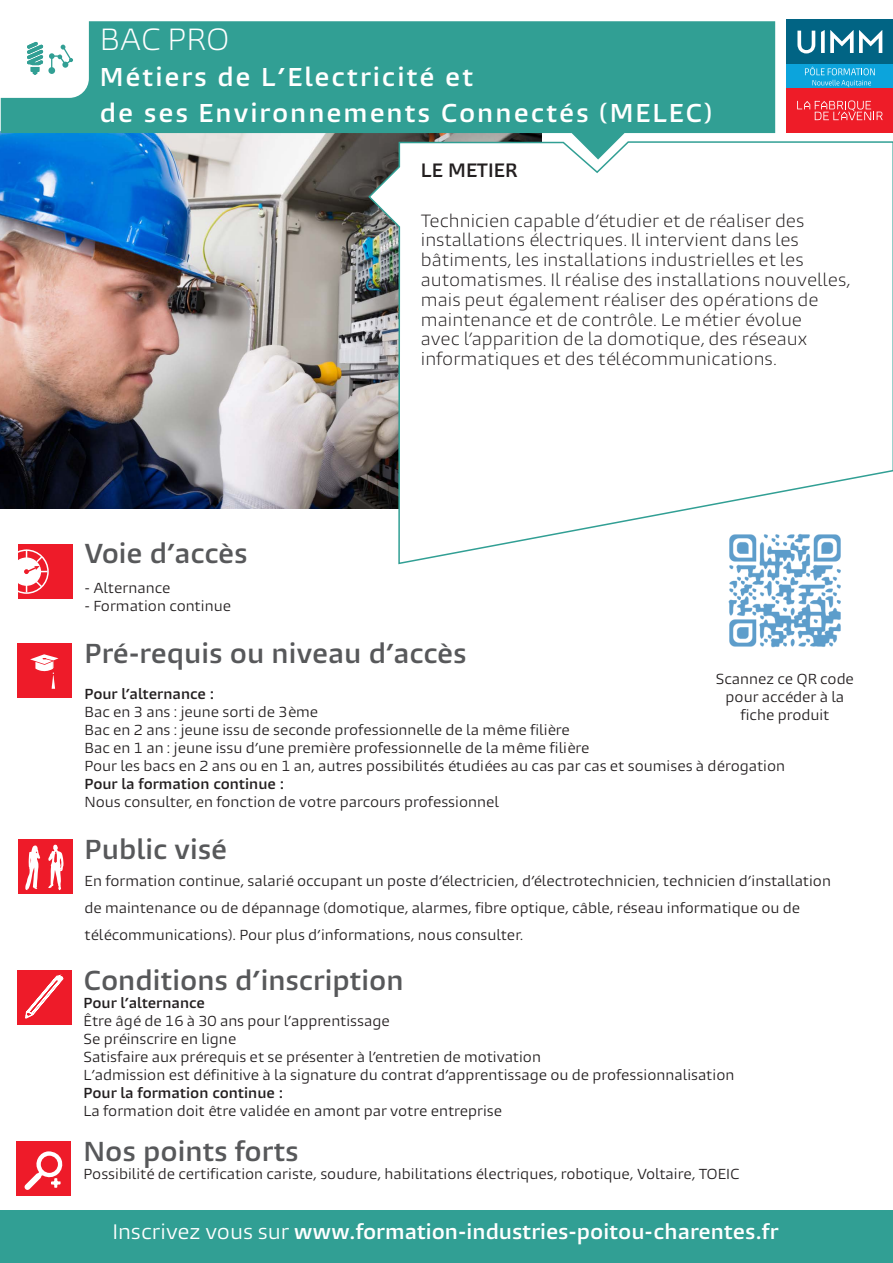
<style>
.page{position:relative;width:893px;height:1263px;background:#fff}
.page>*{position:absolute;margin:0;border:0;box-sizing:border-box;transform-origin:0 0}
.titre_qualif{font:300 28.5px "Burlingame Pro";color:#fff}
.titre_rubrique{font:600 25.5px "Burlingame Pro";color:#57585a}
.liste_puce_carrée_bl{font:600 25.5px "Burlingame Pro";color:#57585a}
.titre_qualif-2{font:600 24px "Burlingame Pro";letter-spacing:.08em;color:#fff}
.Pied_de_page{font:600 19.5px "Burlingame Pro";color:#fff}
.titre_métier{font:600 18px "Burlingame Pro";color:#231f20}
.Paragraphe_metier{font:300 16.5px/19.8px "Burlingame Pro";color:#231f20}
.liste_puce_carrée_bl-2{font:13.5px/27px "Burlingame Pro";color:#231f20}
.liste_puce_carrée_bl-3{font:600 13.5px "Burlingame Pro";color:#231f20}
.Paragraphe_metier-2{font:13.5px "Burlingame Pro";color:#231f20}
.s1{font-weight:400}
</style>
<div class="page">
<img style="left:0;top:132px;width:367px;height:376px">
<svg style="left:1px;top:21px;width:774px;height:139px;background:#3ca09b"></svg>
<div style="left:18px;top:544px;width:54px;height:54px;background:#ee1b29"></div>
<svg style="left:18px;top:549px;width:31px;height:45px"></svg>
<div style="left:787px;top:19px;width:106px;height:45px;background:#016484"></div>
<svg style="left:797px;top:31px;width:18px;height:22px"></svg>
<svg style="left:821px;top:30px;width:61px;height:23px"></svg>
<div style="left:787px;top:88px;width:106px;height:45px;background:#ee1c28"></div>
<svg style="left:797px;top:100px;width:86px;height:20px"></svg>
<div style="left:787px;top:64px;width:106px;height:24px;background:#0ca4dc"></div>
<svg style="left:805px;top:67px;width:70px;height:20px"></svg>
<svg style="left:367px;top:141px;width:526px;height:424px"></svg>
<svg style="left:1px;top:21px;width:88px;height:77px"></svg>
<div style="left:0;top:1210px;width:893px;height:53px;background:#319f94"></div>
<div style="left:18px;top:840px;width:54px;height:54px;background:#ee1b29"></div>
<svg style="left:48px;top:845px;width:16px;height:45px"></svg>
<svg style="left:25px;top:845px;width:15px;height:45px"></svg>
<div style="left:17px;top:643px;width:54px;height:54px;background:#ee1b29"></div>
<svg style="left:30px;top:654px;width:28px;height:35px"></svg>
<div style="left:17px;top:971px;width:54px;height:54px;background:#ee1b29"></div>
<svg style="left:25px;top:975px;width:38px;height:44px"></svg>
<div style="left:16px;top:1142px;width:54px;height:54px;background:#ee1b29"></div>
<svg style="left:24px;top:1151px;width:39px;height:39px"></svg>
<img style="left:714px;top:519px;width:142px;height:129px">
<p class="titre_qualif" style="left:100px;top:22px;width:131px">BAC PRO</p>
<p class="titre_qualif-2" style="left:100px;top:62px;width:375px">Métiers de L’Electricité et</p>
<p class="titre_qualif-2" style="left:100px;top:98px;width:614px">de ses Environnements Connectés (MELEC)</p>
<p class="titre_rubrique" style="left:84px;top:538px;width:165px">Voie d’accès</p>
<p class="Paragraphe_metier-2" style="left:84px;top:580px;width:87px">- Alternance</p>
<p class="Paragraphe_metier-2" style="left:84px;top:598px;width:148px">- Formation continue</p>
<p class="titre_métier" style="left:421px;top:159px;width:98px">LE METIER</p>
<p class="Paragraphe_metier" style="left:421px;top:211px;width:431px">Technicien capable d’étudier et de réaliser des installations électriques. Il intervient dans les bâtiments, les installations industrielles et les automatismes. Il réalise des installations nouvelles, mais peut également réaliser des opérations de maintenance et de contrôle. Le métier évolue<br>avec l’apparition de la domotique, des réseaux informatiques et des télécommunications.</p>
<p class="titre_rubrique" style="left:84px;top:637px;width:384px">Pré-requis ou niveau d’accès</p>
<p class="liste_puce_carrée_bl-3" style="left:84px;top:685px;width:131px">Pour l’alternance :</p>
<p class="liste_puce_carrée_bl-2" style="left:84px;top:698px;width:235px">Bac en 3 ans : jeune sorti de 3ème</p>
<p class="liste_puce_carrée_bl-2" style="left:84px;top:716px;width:487px">Bac en 2 ans : jeune issu de seconde professionnelle de la même filière</p>
<p class="liste_puce_carrée_bl-2" style="left:84px;top:734px;width:507px">Bac en 1 an : jeune issu d’une première professionnelle de la même filière</p>
<p class="liste_puce_carrée_bl-2" style="left:84px;top:752px;width:702px">Pour les bacs en 2 ans ou en 1 an, autres possibilités étudiées au cas par cas et soumises à dérogation</p>
<p class="liste_puce_carrée_bl-3" style="left:84px;top:775px;width:201px">Pour la formation continue :</p>
<p class="liste_puce_carrée_bl-2" style="left:84px;top:788px;width:416px">Nous consulter, en fonction de votre parcours professionnel</p>
<p class="liste_puce_carrée_bl-2" style="left:716px;top:670px;width:140px;line-height:18px;text-align:center">Scannez ce QR code pour accéder à la fiche produit</p>
<p class="titre_rubrique" style="left:84px;top:833px;width:144px">Public visé</p>
<p class="liste_puce_carrée_bl-2" style="left:84px;top:868px;width:748px">En formation continue, salarié occupant un poste d’électricien, d’électrotechnicien, technicien d’installation de maintenance ou de dépannage (domotique, alarmes, fibre optique, câble, réseau informatique ou de télécommunications). Pour plus d’informations, nous consulter.</p>
<p class="titre_rubrique" style="left:84px;top:964px;width:322px">Conditions d’inscription</p>
<p class="liste_puce_carrée_bl-3" style="left:84px;top:995px;width:123px">Pour l’alternance</p>
<p class="liste_puce_carrée_bl-2" style="left:84px;top:1008px;width:308px">Être âgé de 16 à 30 ans pour l’apprentissage</p>
<p class="liste_puce_carrée_bl-2" style="left:84px;top:1026px;width:154px">Se préinscrire en ligne</p>
<p class="liste_puce_carrée_bl-2" style="left:84px;top:1044px;width:459px">Satisfaire aux prérequis et se présenter à l’entretien de motivation</p>
<p class="liste_puce_carrée_bl-2" style="left:84px;top:1062px;width:652px">L’admission est définitive à la signature du contrat d’apprentissage ou de professionnalisation</p>
<p class="liste_puce_carrée_bl-3" style="left:84px;top:1085px;width:201px">Pour la formation continue :</p>
<p class="liste_puce_carrée_bl-2" style="left:84px;top:1098px;width:420px">La formation doit être validée en amont par votre entreprise</p>
<p class="liste_puce_carrée_bl" style="left:84px;top:1135px;width:217px">Nos points forts</p>
<p class="liste_puce_carrée_bl-2" style="left:84px;top:1161px;width:658px">Possibilité de certification cariste, soudure, habilitations électriques, robotique, Voltaire, TOEIC</p>
<p class="Pied_de_page" style="left:112px;top:1219px;width:668px"><span class="s1">Inscrivez vous sur</span> www.formation-industries-poitou-charentes.fr</p>
</div>
